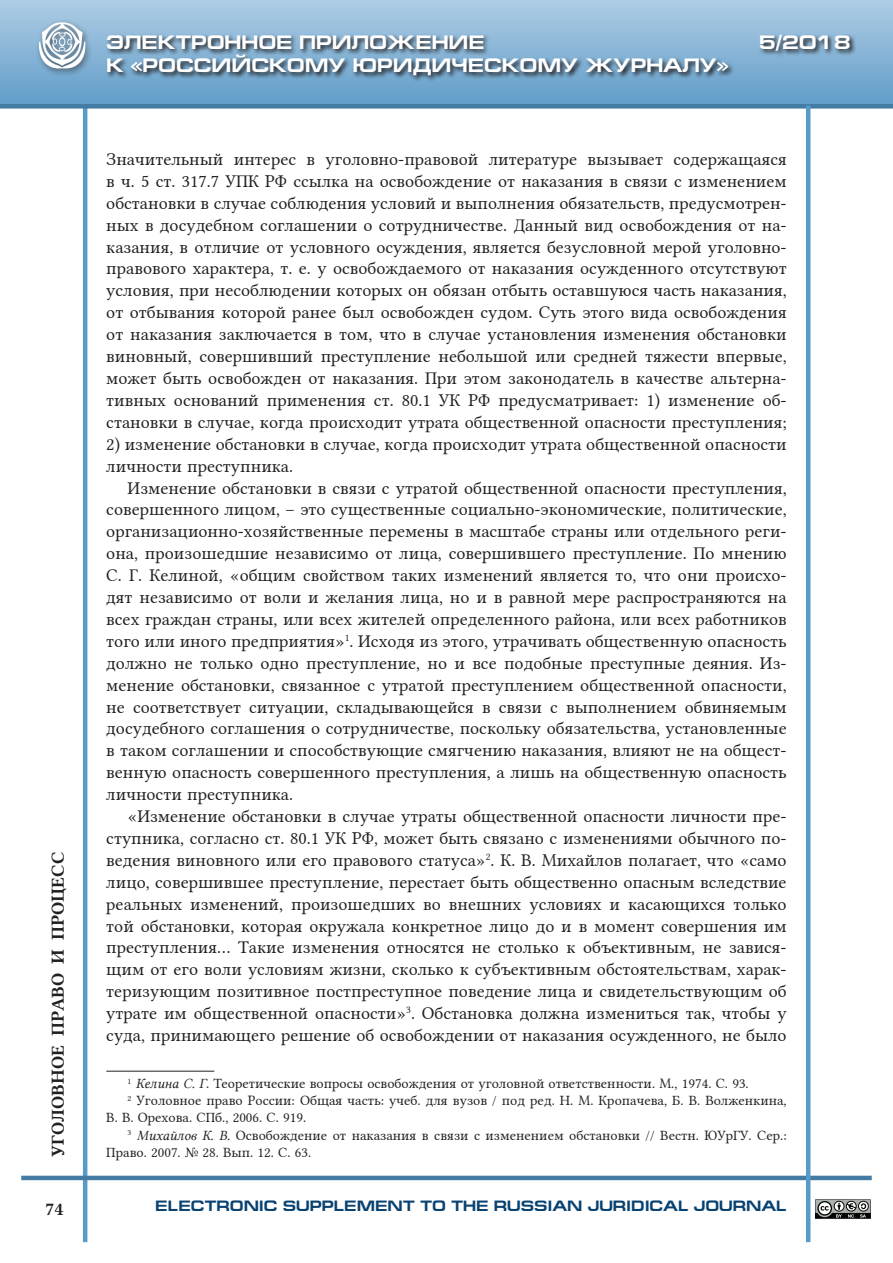
<style>
.page{position:relative;width:893px;height:1263px;background:#fff}
.page>*{position:absolute;margin:0;border:0;box-sizing:border-box;transform-origin:0 0}
.t1{font:700 19.5px "Europe Ext";color:#fff}
.t2{font:18px/21.9px "Lin Libertine";color:#231f20;text-align:justify}
.t3{font:18px "Lin Libertine B";color:#231f20}
.t4{font:700 15px "Europe Ext";color:#084271}
.t5{font:14.25px "Lin Libertine";color:#231f20}
.s1{font-family:"Lin Libertine I"}
</style>
<div class="page">
<div style="left:0;top:0;width:893px;height:106px;background:linear-gradient(to bottom,#aecce4,#619dc9)"></div>
<hr style="left:83px;top:106px;width:4px;height:1136px;background:#569bca">
<hr style="left:21px;top:1176px;width:851px;height:4px;background:#447ba3">
<div style="left:0;top:104px;width:893px;height:5px;background:#447ba3"></div>
<div style="left:35px;top:19px;width:58px;height:58px;background:#231f20;opacity:.63"></div>
<img style="left:39px;top:23px;width:49px;height:47px">
<svg style="left:105px;top:33px;width:751px;height:49px"></svg>
<hr style="left:806px;top:106px;width:4px;height:1136px;background:#569bca">
<svg style="left:815px;top:1199px;width:56px;height:20px"></svg>
<hr style="left:106px;top:1071px;width:108px;height:1px;background:#231f20">
<p class="t3" style="left:46px;top:1157px;width:307px;rotate:-90deg">УГОЛОВНОЕ ПРАВО И ПРОЦЕСС</p>
<p class="t1" style="left:106px;top:32px;width:380px">ЭЛЕКТРОННОЕ ПРИЛОЖЕНИЕ</p>
<p class="t1" style="left:759px;top:32px;width:93px">5/2018</p>
<p class="t1" style="left:106px;top:55px;width:624px">К «РОССИЙСКОМУ ЮРИДИЧЕСКОМУ ЖУРНАЛУ»</p>
<p class="t2" style="left:106px;top:146px;width:682px">Значительный интерес в уголовно-правовой литературе вызывает содержащаяся в ч. 5 ст. 317.7 УПК РФ ссылка на освобождение от наказания в связи с изменением обстановки в случае соблюдения условий и выполнения обязательств, предусмотрен&shy;ных в досудебном соглашении о сотрудничестве. Данный вид освобождения от на&shy;казания, в отличие от условного осуждения, является безусловной мерой уголовно&shy;правового характера, т. е. у освобождаемого от наказания осужденного отсутствуют условия, при несоблюдении которых он обязан отбыть оставшуюся часть наказания, от отбывания которой ранее был освобожден судом. Суть этого вида освобождения от наказания заключается в том, что в случае установления изменения обстановки виновный, совершивший преступление небольшой или средней тяжести впервые, может быть освобожден от наказания. При этом законодатель в качестве альтерна&shy;тивных оснований применения ст. 80.1 УК РФ предусматривает: 1) изменение об&shy;становки в случае, когда происходит утрата общественной опасности преступления;</p>
<p class="t2" style="left:106px;top:431px;width:682px">2) изменение обстановки в случае, когда происходит утрата общественной опасности личности преступника.</p>
<p class="t2" style="left:106px;top:475px;width:682px;text-indent:21px">Изменение обстановки в связи с утратой общественной опасности преступления, совершенного лицом, – это существенные социально-экономические, политические, организационно-хозяйственные перемены в масштабе страны или отдельного реги&shy;она, произошедшие независимо от лица, совершившего преступление. По мнению С. Г. Келиной, «общим свойством таких изменений является то, что они происхо&shy;дят независимо от воли и желания лица, но и в равной мере распространяются на всех граждан страны, или всех жителей определенного района, или всех работников того или иного предприятия»<sup>1</sup>. Исходя из этого, утрачивать общественную опасность должно не только одно преступление, но и все подобные преступные деяния. Из&shy;менение обстановки, связанное с утратой преступлением общественной опасности, не соответствует ситуации, складывающейся в связи с выполнением обвиняемым досудебного соглашения о сотрудничестве, поскольку обязательства, установленные в таком соглашении и способствующие смягчению наказания, влияют не на общест&shy;венную опасность совершенного преступления, а лишь на общественную опасность личности преступника.</p>
<p class="t2" style="left:106px;top:803px;width:682px;text-indent:21px">«Изменение обстановки в случае утраты общественной опасности личности пре&shy;ступника, согласно ст. 80.1 УК РФ, может быть связано с изменениями обычного по&shy;ведения виновного или его правового статуса»<sup>2</sup>. К. В. Михайлов полагает, что «само лицо, совершившее преступление, перестает быть общественно опасным вследствие реальных изменений, произошедших во внешних условиях и касающихся только той обстановки, которая окружала конкретное лицо до и в момент совершения им преступления… Такие изменения относятся не столько к объективным, не завися&shy;щим от его воли условиям жизни, сколько к субъективным обстоятельствам, харак&shy;теризующим позитивное постпреступное поведение лица и свидетельствующим об утрате им общественной опасности»<sup>3</sup>. Обстановка должна измениться так, чтобы у суда, принимающего решение об освобождении от наказания осужденного, не было</p>
<p class="t5" style="left:128px;top:1072px;width:623px"><sup>1</sup> <span class="s1">Келина С. Г</span>. Теоретические вопросы освобождения от уголовной ответственности. М., 1974. С. 93.</p>
<p class="t5" style="left:128px;top:1089px;width:661px"><sup>2</sup> Уголовное право России: Общая часть: учеб. для вузов / под ред. Н. М. Кропачева, Б. В. Волженкина,</p>
<p class="t5" style="left:106px;top:1106px;width:201px">В. В. Орехова. СПб., 2006. С. 919.</p>
<p class="t5" style="left:128px;top:1123px;width:661px"><sup>3</sup> <span class="s1">Михайлов К. В.</span> Освобождение от наказания в связи с изменением обстановки // Вестн. ЮУрГУ. Сер.:</p>
<p class="t5" style="left:106px;top:1141px;width:206px">Право. 2007. № 28. Вып. 12. С. 63.</p>
<p class="t3" style="left:45px;top:1197px;width:20px">74</p>
<p class="t4" style="left:155px;top:1197px;width:633px">ELECTRONIC SUPPLEMENT TO THE RUSSIAN JURIDICAL JOURNAL</p>
</div>
